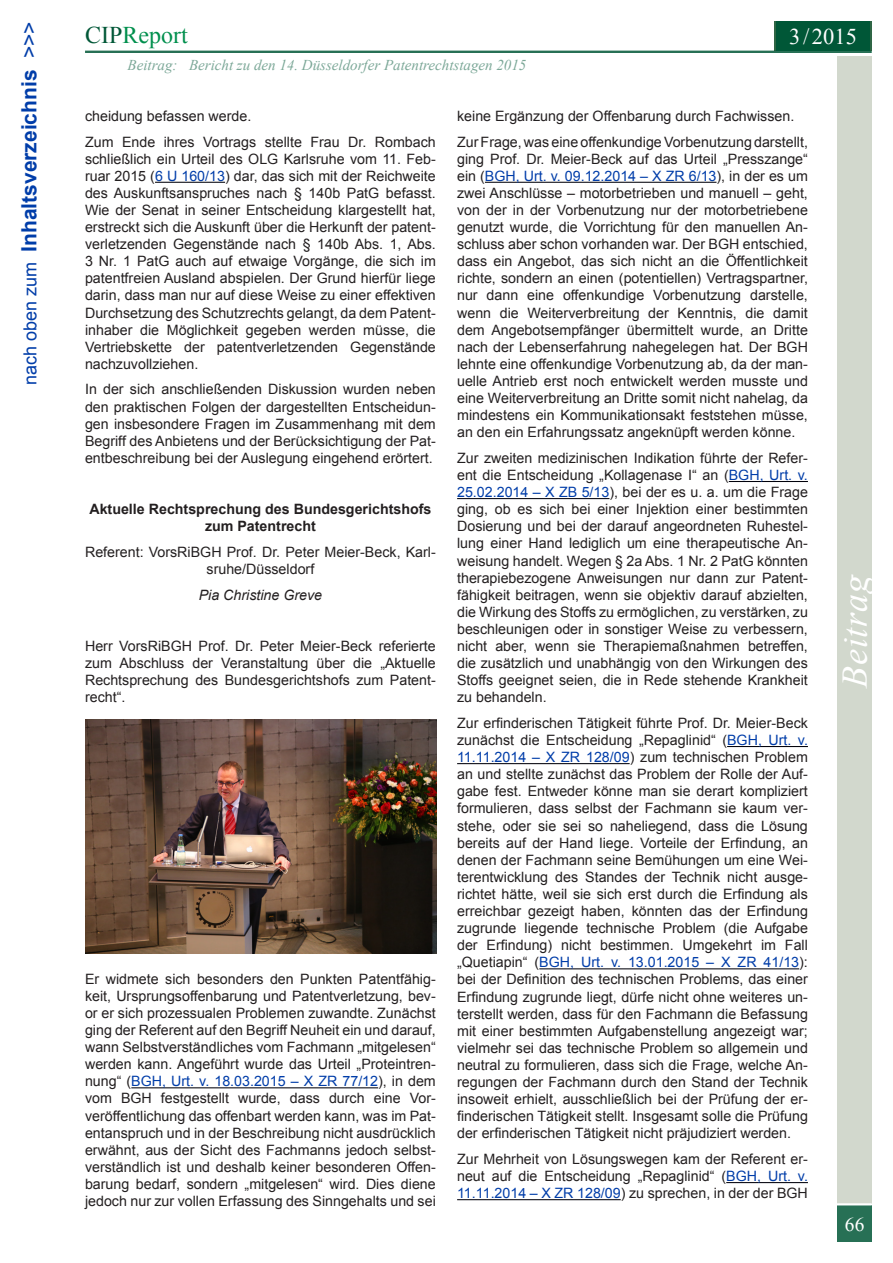
<style>
.page{position:relative;width:893px;height:1263px;background:#fff}
.page>*{position:absolute;margin:0;border:0;box-sizing:border-box;transform-origin:0 0}
.t1{font:italic 36px "Times New Roman";color:#fff}
.t2{font:24px "Times New Roman";color:#008f4d}
.t3{font:22.5px "Times New Roman";color:#fff}
.t4{font:700 21px "Arial";color:#003da9}
.t5{font:19.5px "Times New Roman";color:#fff}
.t6{font:italic 15px "Times New Roman";color:#7ca898}
.t7{font:14.25px/17.1px "Arial";color:#231f20;text-align:justify}
.t8{font:700 14.25px/17.1px "Arial";color:#231f20;text-align:center}
.Überschrift_2{font:italic 14.25px "Arial";color:#231f20}
.s1{font-weight:400;font-size:18px}
.s2{font-weight:400}
.s3{color:#005737}
.s4{color:#003da9}
</style>
<div class="page">
<div style="left:838px;top:56px;width:34px;height:1147px;background:#d2d8cd"></div>
<div style="left:838px;top:1205px;width:34px;height:37px;background:#277055"></div>
<hr style="left:85px;top:51px;width:787px;height:2px;background:#005737">
<div style="left:774px;top:21px;width:98px;height:30px;background:#2f6645"></div>
<div style="left:776px;top:21px;width:94px;height:30px;background:#005737"></div>
<hr style="left:155px;top:182px;width:70px;height:1px;background:#00000a">
<hr style="left:131px;top:1087px;width:247px;height:1px;background:#00000a">
<img style="left:85px;top:719px;width:351px;height:235px">
<hr style="left:485px;top:182px;width:231px;height:1px;background:#00000a">
<hr style="left:729px;top:481px;width:79px;height:1px;background:#00000a">
<hr style="left:457px;top:498px;width:152px;height:1px;background:#00000a">
<hr style="left:727px;top:746px;width:81px;height:1px;background:#00000a">
<hr style="left:457px;top:763px;width:173px;height:1px;background:#00000a">
<hr style="left:539px;top:968px;width:260px;height:1px;background:#00000a">
<hr style="left:726px;top:1182px;width:82px;height:1px;background:#00000a">
<hr style="left:457px;top:1199px;width:164px;height:1px;background:#00000a">
<h3 class="t4" style="left:15px;top:385px;width:365px;rotate:-90deg"><span class="s1">nach oben zum</span> Inhaltsverzeichnis <span class="s2">&gt;&gt;&gt;</span></h3>
<h2 class="t2" style="left:85px;top:19px;width:104px"><span class="s3">CIP</span>Report</h2>
<p class="t6" style="left:128px;top:55px;width:400px">Beitrag: Bericht zu den 14. Düsseldorfer Patentrechtstagen 2015</p>
<h3 class="t3" style="left:789px;top:21px;width:69px">3/2015</h3>
<p class="t7" style="left:85px;top:108px;width:168px">cheidung befassen werde.</p>
<p class="t7" style="left:85px;top:133px;width:352px">Zum Ende ihres Vortrags stellte Frau Dr. Rombach schließlich ein Urteil des OLG Karlsruhe vom 11. Feb&shy;ruar 2015 (<span class="s4">6 U 160/13</span>) dar, das sich mit der Reichweite des Auskunftsanspruches nach § 140b PatG befasst.<br>Wie der Senat in seiner Entscheidung klargestellt hat, erstreckt sich die Auskunft über die Herkunft der patent&shy;verletzenden Gegenstände nach § 140b Abs. 1, Abs.<br>3 Nr. 1 PatG auch auf etwaige Vorgänge, die sich im patentfreien Ausland abspielen. Der Grund hierfür liege darin, dass man nur auf diese Weise zu einer effektiven Durchsetzung des Schutzrechts gelangt, da dem Patent&shy;inhaber die Möglichkeit gegeben werden müsse, die Vertriebskette der patentverletzenden Gegenstände nachzuvollziehen.</p>
<p class="t7" style="left:85px;top:381px;width:352px">In der sich anschließenden Diskussion wurden neben den praktischen Folgen der dargestellten Entscheidun&shy;gen insbesondere Fragen im Zusammenhang mit dem Begriff des Anbietens und der Berücksichtigung der Pat&shy;entbeschreibung bei der Auslegung eingehend erörtert.</p>
<p class="t8" style="left:89px;top:501px;width:344px">Aktuelle Rechtsprechung des Bundesgerichtshofs zum Patentrecht</p>
<p class="t7" style="left:85px;top:543px;width:352px;text-align:center">Referent: VorsRiBGH Prof. Dr. Peter Meier-Beck, Karl&shy;sruhe/Düsseldorf</p>
<p class="Überschrift_2" style="left:199px;top:585px;width:125px">Pia Christine Greve</p>
<p class="t7" style="left:85px;top:637px;width:352px">Herr VorsRiBGH Prof. Dr. Peter Meier-Beck referierte zum Abschluss der Veranstaltung über die „Aktuelle Rechtsprechung des Bundesgerichtshofs zum Patent&shy;recht“.</p>
<p class="t7" style="left:85px;top:970px;width:352px">Er widmete sich besonders den Punkten Patentfähig&shy;keit, Ursprungsoffenbarung und Patentverletzung, bev&shy;or er sich prozessualen Problemen zuwandte. Zunächst ging der Referent auf den Begriff Neuheit ein und darauf, wann Selbstverständliches vom Fachmann „mitgelesen“ werden kann. Angeführt wurde das Urteil „Proteintren&shy;nung“ (<span class="s4">BGH, Urt. v. 18.03.2015 – X ZR 77/12</span>), in dem vom BGH festgestellt wurde, dass durch eine Vor&shy;veröffentlichung das offenbart werden kann, was im Pat&shy;entanspruch und in der Beschreibung nicht ausdrücklich erwähnt, aus der Sicht des Fachmanns jedoch selbst&shy;verständlich ist und deshalb keiner besonderen Offen&shy;barung bedarf, sondern „mitgelesen“ wird. Dies diene jedoch nur zur vollen Erfassung des Sinngehalts und sei</p>
<p class="t7" style="left:457px;top:108px;width:339px">keine Ergänzung der Offenbarung durch Fachwissen.</p>
<p class="t7" style="left:457px;top:133px;width:352px">Zur Frage, was eine offenkundige Vorbenutzung darstellt, ging Prof. Dr. Meier-Beck auf das Urteil „Presszange“ ein (<span class="s4">BGH, Urt. v. 09.12.2014 – X ZR 6/13</span>), in der es um zwei Anschlüsse – motorbetrieben und manuell – geht, von der in der Vorbenutzung nur der motorbetriebene genutzt wurde, die Vorrichtung für den manuellen An&shy;schluss aber schon vorhanden war. Der BGH entschied, dass ein Angebot, das sich nicht an die Öffentlichkeit richte, sondern an einen (potentiellen) Vertragspartner, nur dann eine offenkundige Vorbenutzung darstelle, wenn die Weiterverbreitung der Kenntnis, die damit dem Angebotsempfänger übermittelt wurde, an Dritte nach der Lebenserfahrung nahegelegen hat. Der BGH lehnte eine offenkundige Vorbenutzung ab, da der man&shy;uelle Antrieb erst noch entwickelt werden musste und eine Weiterverbreitung an Dritte somit nicht nahelag, da mindestens ein Kommunikationsakt feststehen müsse, an den ein Erfahrungssatz angeknüpft werden könne.</p>
<p class="t7" style="left:457px;top:449px;width:352px">Zur zweiten medizinischen Indikation führte der Refer&shy;ent die Entscheidung „Kollagenase I“ an (<span class="s4">BGH, Urt. v.<br>25.02.2014 – X ZB 5/13</span>), bei der es u. a. um die Frage ging, ob es sich bei einer Injektion einer bestimmten Dosierung und bei der darauf angeordneten Ruhestel&shy;lung einer Hand lediglich um eine therapeutische An&shy;weisung handelt. Wegen § 2a Abs. 1 Nr. 2 PatG könnten therapiebezogene Anweisungen nur dann zur Patent&shy;fähigkeit beitragen, wenn sie objektiv darauf abzielten, die Wirkung des Stoffs zu ermöglichen, zu verstärken, zu beschleunigen oder in sonstiger Weise zu verbessern, nicht aber, wenn sie Therapiemaßnahmen betreffen, die zusätzlich und unabhängig von den Wirkungen des Stoffs geeignet seien, die in Rede stehende Krankheit zu behandeln.</p>
<p class="t7" style="left:457px;top:714px;width:352px">Zur erfinderischen Tätigkeit führte Prof. Dr. Meier-Beck zunächst die Entscheidung „Repaglinid“ (<span class="s4">BGH, Urt. v.<br>11.11.2014 – X ZR 128/09</span>) zum technischen Problem an und stellte zunächst das Problem der Rolle der Auf&shy;gabe fest. Entweder könne man sie derart kompliziert formulieren, dass selbst der Fachmann sie kaum ver&shy;stehe, oder sie sei so naheliegend, dass die Lösung bereits auf der Hand liege. Vorteile der Erfindung, an denen der Fachmann seine Bemühungen um eine Wei&shy;terentwicklung des Standes der Technik nicht ausge&shy;richtet hätte, weil sie sich erst durch die Erfindung als erreichbar gezeigt haben, könnten das der Erfindung zugrunde liegende technische Problem (die Aufgabe der Erfindung) nicht bestimmen. Umgekehrt im Fall „Quetiapin“ (<span class="s4">BGH, Urt. v. 13.01.2015 – X ZR 41/13</span>): bei der Definition des technischen Problems, das einer Erfindung zugrunde liegt, dürfe nicht ohne weiteres un&shy;terstellt werden, dass für den Fachmann die Befassung mit einer bestimmten Aufgabenstellung angezeigt war; vielmehr sei das technische Problem so allgemein und neutral zu formulieren, dass sich die Frage, welche An&shy;regungen der Fachmann durch den Stand der Technik insoweit erhielt, ausschließlich bei der Prüfung der er&shy;finderischen Tätigkeit stellt. Insgesamt solle die Prüfung der erfinderischen Tätigkeit nicht präjudiziert werden.</p>
<p class="t7" style="left:457px;top:1150px;width:352px">Zur Mehrheit von Lösungswegen kam der Referent er&shy;neut auf die Entscheidung „Repaglinid“ (<span class="s4">BGH, Urt. v.<br>11.11.2014 – X ZR 128/09</span>) zu sprechen, in der der BGH</p>
<h1 class="t1" style="left:830px;top:688px;width:116px;rotate:-90deg">Beitrag</h1>
<h3 class="t5" style="left:845px;top:1211px;width:21px">66</h3>
</div>
